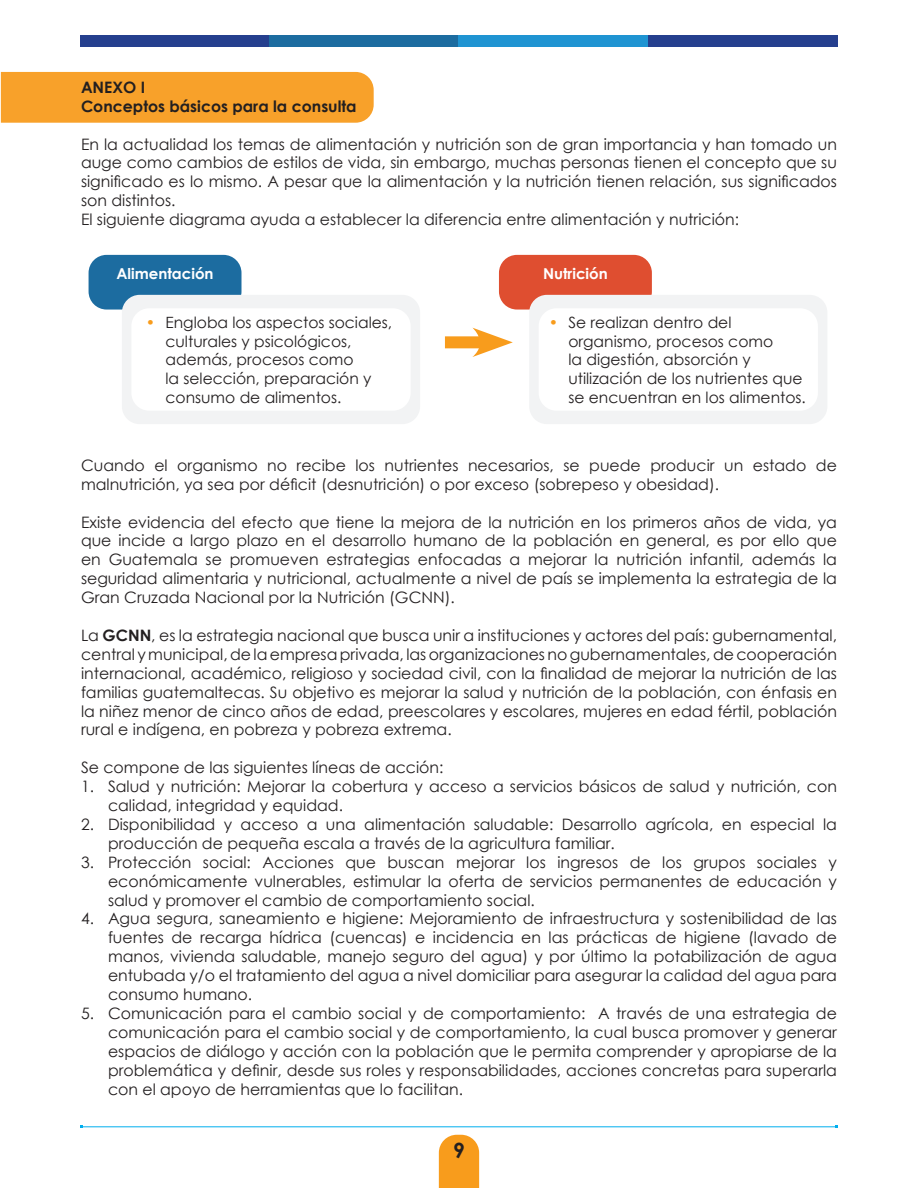
<style>
.page{position:relative;width:918px;height:1188px;background:#fff}
.page>*{position:absolute;margin:0;border:0;box-sizing:border-box;transform-origin:0 0}
.t1{font:700 21px "Century Gothic";color:#231f20}
.t2{font:15.75px/18.9px "Century Gothic";color:#231f20;text-align:justify}
.t3{font:700 15.75px "Century Gothic";color:#231f20}
.t4{font:15.6px/18.6px "Century Gothic";color:#231f20}
.t5{font:700 15px "Century Gothic";color:#fff}
.s1{color:#f89c1c}
.s2{font-weight:700}
</style>
<div class="page">
<div style="left:439px;top:1135px;width:40px;height:53px;background:#f89c1c"></div>
<hr style="left:82px;top:1126px;width:754px;height:1px;background:#00aeef">
<div style="left:80px;top:36px;width:189px;height:11px;background:#253f8e"></div>
<div style="left:269px;top:36px;width:190px;height:11px;background:#1c6ca0"></div>
<div style="left:648px;top:36px;width:190px;height:11px;background:#253f8e"></div>
<div style="left:459px;top:36px;width:189px;height:11px;background:#1f94d2"></div>
<div style="left:1px;top:72px;width:373px;height:51px;background:#f8a12a"></div>
<div style="left:89px;top:255px;width:153px;height:55px;background:#1c6ca0;border-radius:18px"></div>
<div style="left:499px;top:255px;width:153px;height:55px;background:#df4e30;border-radius:18px"></div>
<div style="left:122px;top:295px;width:298px;height:129px;background:#f2f3f4;border-radius:18px"></div>
<div style="left:529px;top:295px;width:298px;height:129px;background:#f2f3f4;border-radius:18px"></div>
<div style="left:131px;top:308px;width:280px;height:103px;background:#fff;border-radius:18px"></div>
<div style="left:539px;top:308px;width:279px;height:103px;background:#fff;border-radius:18px"></div>
<div style="left:445px;top:336px;width:44px;height:12px;background:#f89c1c"></div>
<svg style="left:472px;top:328px;width:41px;height:29px"></svg>
<p class="t3" style="left:81px;top:77px;width:66px">ANEXO I</p>
<p class="t3" style="left:81px;top:96px;width:277px">Conceptos básicos para la consulta</p>
<p class="t2" style="left:81px;top:134px;width:758px">En la actualidad los temas de alimentación y nutrición son de gran importancia y han tomado un auge como cambios de estilos de vida, sin embargo, muchas personas tienen el concepto que su significado es lo mismo. A pesar que la alimentación y la nutrición tienen relación, sus significados son distintos.</p>
<p class="t2" style="left:81px;top:210px;width:660px">El siguiente diagrama ayuda a establecer la diferencia entre alimentación y nutrición:</p>
<p class="t5" style="left:116px;top:264px;width:99px">Alimentación</p>
<p class="t5" style="left:543px;top:264px;width:66px">Nutrición</p>
<p class="t4" style="left:165px;top:313px;width:228px;text-indent:-20px"><span class="s1">•</span> Engloba los aspectos sociales, culturales y psicológicos, además, procesos como<br>la selección, preparación y consumo de alimentos.</p>
<p class="t4" style="left:568px;top:313px;width:239px;text-indent:-19px"><span class="s1">•</span> Se realizan dentro del organismo, procesos como<br>la digestión, absorción y utilización de los nutrientes que se encuentran en los alimentos.</p>
<p class="t2" style="left:81px;top:455px;width:757px">Cuando el organismo no recibe los nutrientes necesarios, se puede producir un estado de malnutrición, ya sea por déficit (desnutrición) o por exceso (sobrepeso y obesidad).</p>
<p class="t2" style="left:81px;top:512px;width:758px">Existe evidencia del efecto que tiene la mejora de la nutrición en los primeros años de vida, ya que incide a largo plazo en el desarrollo humano de la población en general, es por ello que en Guatemala se promueven estrategias enfocadas a mejorar la nutrición infantil, además la seguridad alimentaria y nutricional, actualmente a nivel de país se implementa la estrategia de la Gran Cruzada Nacional por la Nutrición (GCNN).</p>
<p class="t2" style="left:81px;top:626px;width:758px">La <span class="s2">GCNN</span>, es la estrategia nacional que busca unir a instituciones y actores del país: gubernamental, central ymunicipal,delaempresaprivada, lasorganizacionesnogubernamentales,decooperación internacional, académico, religioso y sociedad civil, con la finalidad de mejorar la nutrición de las familias guatemaltecas. Su objetivo es mejorar la salud y nutrición de la población, con énfasis en la niñez menor de cinco años de edad, preescolares y escolares, mujeres en edad fértil, población rural e indígena, en pobreza y pobreza extrema.</p>
<p class="t2" style="left:81px;top:758px;width:364px">Se compone de las siguientes líneas de acción:</p>
<p class="t2" style="left:108px;top:777px;width:731px;text-indent:-27px">1. Salud y nutrición: Mejorar la cobertura y acceso a servicios básicos de salud y nutrición, con calidad, integridad y equidad.</p>
<p class="t2" style="left:108px;top:815px;width:730px;text-indent:-27px">2. Disponibilidad y acceso a una alimentación saludable: Desarrollo agrícola, en especial la producción de pequeña escala a través de la agricultura familiar.</p>
<p class="t2" style="left:108px;top:852px;width:731px;text-indent:-27px">3. Protección social: Acciones que buscan mejorar los ingresos de los grupos sociales y económicamente vulnerables, estimular la oferta de servicios permanentes de educación y salud y promover el cambio de comportamiento social.</p>
<p class="t2" style="left:108px;top:909px;width:731px;text-indent:-27px">4. Agua segura, saneamiento e higiene: Mejoramiento de infraestructura y sostenibilidad de las fuentes de recarga hídrica (cuencas) e incidencia en las prácticas de higiene (lavado de manos, vivienda saludable, manejo seguro del agua) y por último la potabilización de agua entubada y/o el tratamiento del agua a nivel domiciliar para asegurar la calidad del agua para consumo humano.</p>
<p class="t2" style="left:108px;top:1004px;width:731px;text-indent:-27px">5. Comunicación para el cambio social y de comportamiento: A través de una estrategia de comunicación para el cambio social y de comportamiento, la cual busca promover y generar espacios de diálogo y acción con la población que le permita comprender y apropiarse de la problemática y definir, desde sus roles y responsabilidades, acciones concretas para superarla con el apoyo de herramientas que lo facilitan.</p>
<h1 class="t1" style="left:453px;top:1137px;width:13px">9</h1>
</div>
